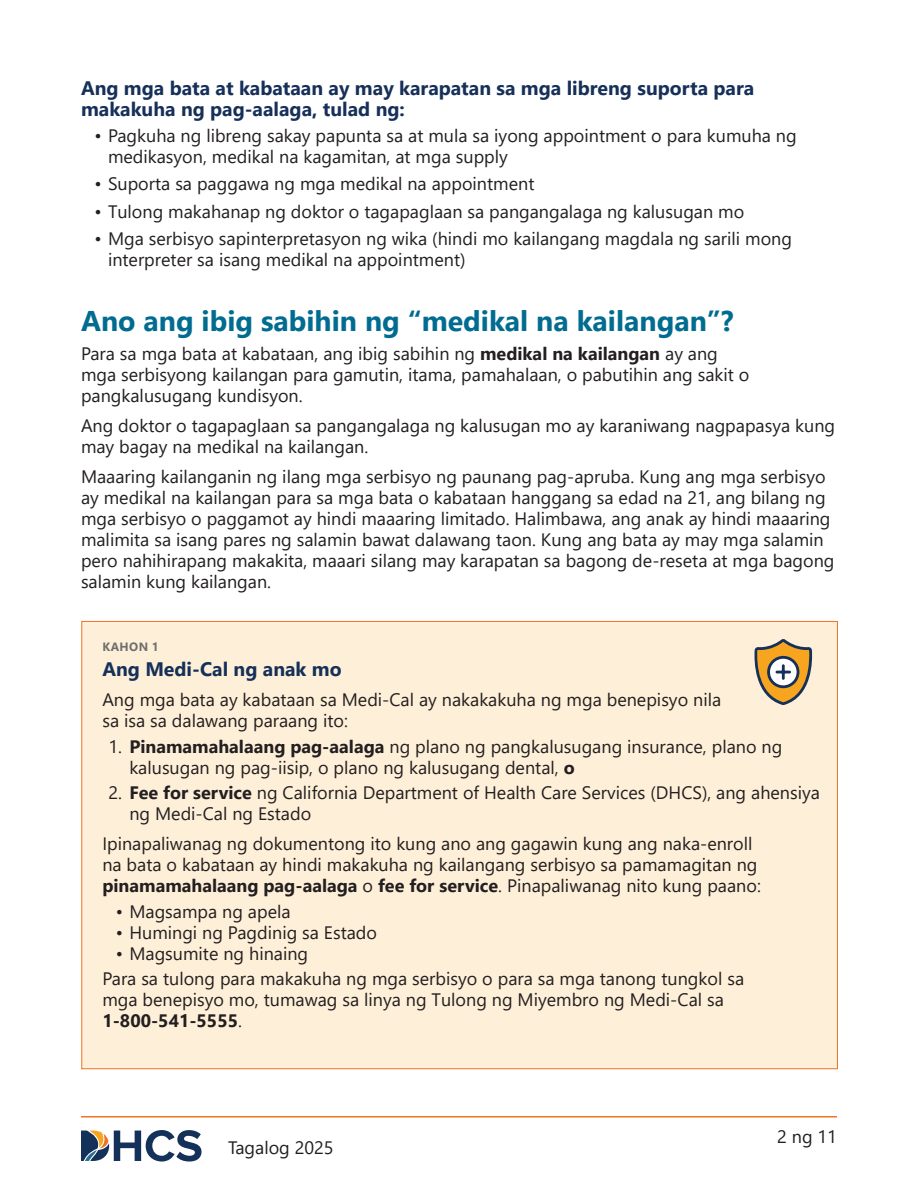
<style>
.page{position:relative;width:918px;height:1188px;background:#fff}
.page>*{position:absolute;margin:0;border:0;box-sizing:border-box;transform-origin:0 0}
.t1{font:700 28.5px "Segoe UI";color:#006c90}
.t2{font:700 19.5px/21px "Segoe UI";color:#173059}
.t3{font:700 19.5px "Segoe UI";color:#153059}
.t4{font:18px/21px "Segoe UI";color:#231f20}
.H3-box_number{font:700 12px "Segoe UI";letter-spacing:.035em;color:#6e6e6e}
.s1{font-weight:700}
</style>
<div class="page">
<hr style="left:81px;top:1116px;width:756px;height:2px;background:#ed7325">
<svg style="left:81px;top:1130px;width:121px;height:32px"></svg>
<div style="left:82px;top:621px;width:755px;height:448px;background:#feefd8"></div>
<svg style="left:754px;top:639px;width:59px;height:66px"></svg>
<h3 class="t2" style="left:81px;top:76px;width:675px">Ang mga bata at kabataan ay may karapatan sa mga libreng suporta para makakuha ng pag-aalaga, tulad ng:</h3>
<p class="t4" style="left:108px;top:123px;width:690px;text-indent:-14px">• Pagkuha ng libreng sakay papunta sa at mula sa iyong appointment o para kumuha ng medikasyon, medikal na kagamitan, at mga supply</p>
<p class="t4" style="left:94px;top:172px;width:441px">• Suporta sa paggawa ng mga medikal na appointment</p>
<p class="t4" style="left:94px;top:199px;width:651px">• Tulong makahanap ng doktor o tagapaglaan sa pangangalaga ng kalusugan mo</p>
<p class="t4" style="left:108px;top:227px;width:686px;text-indent:-14px">• Mga serbisyo sapinterpretasyon ng wika (hindi mo kailangang magdala ng sarili mong interpreter sa isang medikal na appointment)</p>
<h2 class="t1" style="left:81px;top:294px;width:654px">Ano ang ibig sabihin ng “medikal na kailangan”?</h2>
<p class="t4" style="left:81px;top:341px;width:670px">Para sa mga bata at kabataan, ang ibig sabihin ng <span class="s1">medikal na kailangan</span> ay ang mga serbisyong kailangan para gamutin, itama, pamahalaan, o pabutihin ang sakit o pangkalusugang kundisyon.</p>
<p class="t4" style="left:81px;top:413px;width:756px">Ang doktor o tagapaglaan sa pangangalaga ng kalusugan mo ay karaniwang nagpapasya kung may bagay na medikal na kailangan.</p>
<p class="t4" style="left:81px;top:464px;width:755px">Maaaring kailanganin ng ilang mga serbisyo ng paunang pag-apruba. Kung ang mga serbisyo ay medikal na kailangan para sa mga bata o kabataan hanggang sa edad na 21, ang bilang ng mga serbisyo o paggamot ay hindi maaaring limitado. Halimbawa, ang anak ay hindi maaaring malimita sa isang pares ng salamin bawat dalawang taon. Kung ang bata ay may mga salamin pero nahihirapang makakita, maaari silang may karapatan sa bagong de-reseta at mga bagong salamin kung kailangan.</p>
<p class="H3-box_number" style="left:103px;top:635px;width:58px">KAHON 1</p>
<h3 class="t3" style="left:102px;top:651px;width:241px">Ang Medi-Cal ng anak mo</h3>
<p class="t4" style="left:102px;top:688px;width:620px">Ang mga bata ay kabataan sa Medi-Cal ay nakakakuha ng mga benepisyo nila sa isa sa dalawang paraang ito:</p>
<p class="t4" style="left:129px;top:734px;width:654px;text-indent:-21px">1. <span class="s1">Pinamamahalaang pag-aalaga</span> ng plano ng pangkalusugang insurance, plano ng kalusugan ng pag-iisip, o plano ng kalusugang dental, <span class="s1">o</span></p>
<p class="t4" style="left:129px;top:781px;width:692px;text-indent:-21px">2. <span class="s1">Fee for service</span> ng California Department of Health Care Services (DHCS), ang ahensiya ng Medi-Cal ng Estado</p>
<p class="t4" style="left:102px;top:832px;width:660px">Ipinapaliwanag ng dokumentong ito kung ano ang gagawin kung ang naka-enroll na bata o kabataan ay hindi makakuha ng kailangang serbisyo sa pamamagitan ng <span class="s1">pinamamahalaang pag-aalaga</span> o <span class="s1">fee for service</span>. Pinapaliwanag nito kung paano:</p>
<p class="t4" style="left:116px;top:899px;width:176px">• Magsampa ng apela</p>
<p class="t4" style="left:116px;top:920px;width:263px">• Humingi ng Pagdinig sa Estado</p>
<p class="t4" style="left:116px;top:941px;width:194px">• Magsumite ng hinaing</p>
<p class="t4" style="left:102px;top:967px;width:643px">Para sa tulong para makakuha ng mga serbisyo o para sa mga tanong tungkol sa mga benepisyo mo, tumawag sa linya ng Tulong ng Miyembro ng Medi-Cal sa<br><span class="s1">1-800-541-5555</span>.</p>
<p class="t4" style="left:228px;top:1136px;width:107px">Tagalog 2025</p>
<p class="t4" style="left:777px;top:1125px;width:61px">2 ng 11</p>
</div>
